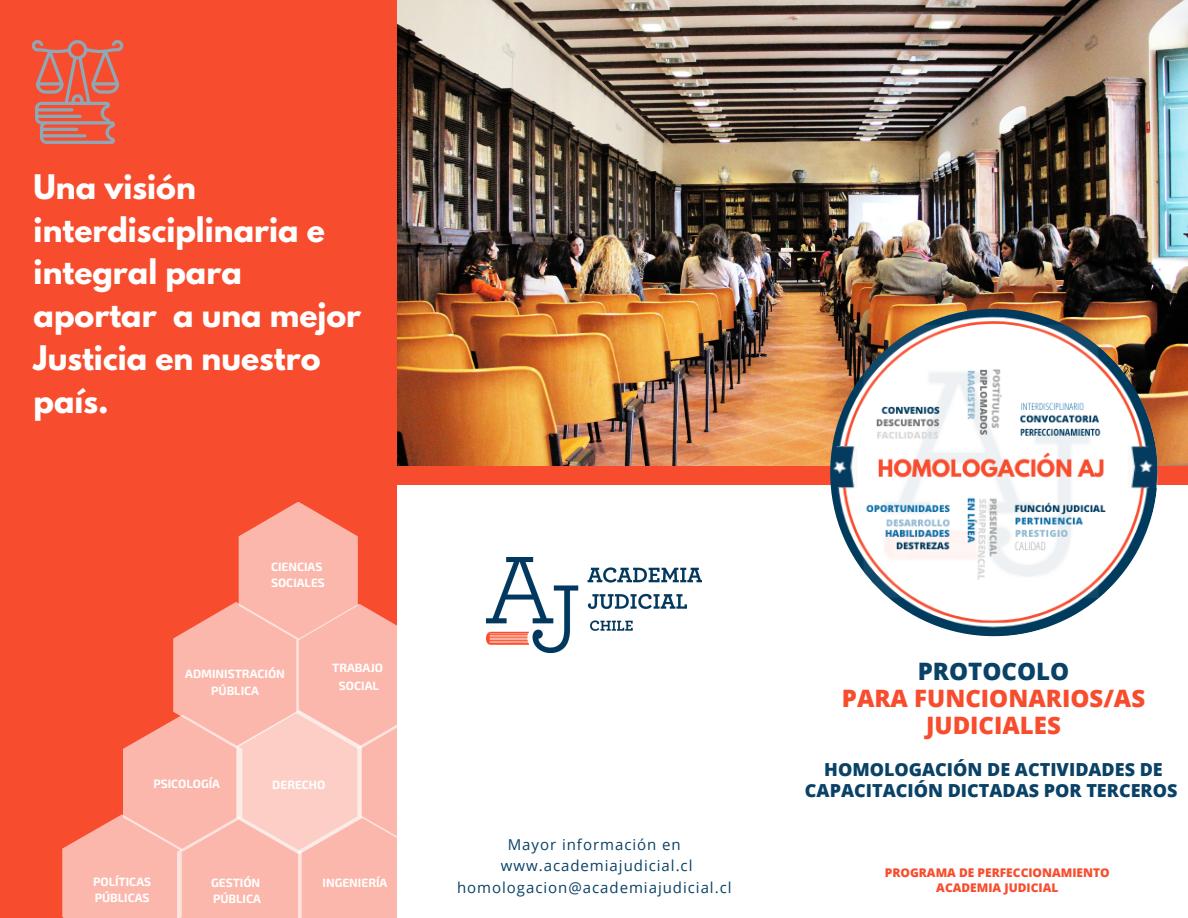
<style>
.page{position:relative;width:1188px;height:918px;background:#fff}
.page>*{position:absolute;margin:0;border:0;box-sizing:border-box;transform-origin:0 0}
.t1{font:700 30px/42.8px "League Spartan";color:#fff}
.t2{font:800 24px/27.2px "Open Sans";color:#f74d2e;text-align:center}
.t3{font:800 24px "Open Sans";color:#094266}
.t4{font:800 18px/20.9px "Open Sans";color:#094266;text-align:center}
.t5{font:15px/21.5px "Open Sans";letter-spacing:.065em;color:#094266;text-align:center}
.t6{font:700 12px/16.4px "Exo 2";color:#fff}
.t7{font:800 12px/14.7px "Open Sans";color:#f74d2e;text-align:center}
</style>
<div class="page">
<div style="left:396px;top:444px;width:792px;height:41px;background:#f74d2e"></div>
<img style="left:397px;top:0;width:791px;height:465px">
<div style="left:0;top:0;width:397px;height:918px;background:#f74d2e"></div>
<img style="left:830px;top:309px;width:328px;height:327px;border-radius:50%">
<img style="left:487px;top:558px;width:215px;height:94px">
<svg style="left:63px;top:502px;width:334px;height:416px"></svg>
<svg style="left:32px;top:40px;width:92px;height:104px"></svg>
<h1 class="t1" style="left:34px;top:169px;width:329px">Una visión interdisciplinaria e integral para aportar a una mejor<br>Justicia en nuestro país.</h1>
<p class="t6" style="left:271px;top:558px;width:55px;line-height:15.9px">CIENCIAS<br>SOCIALES</p>
<p class="t6" style="left:332px;top:659px;width:52px;line-height:17.4px;text-align:center">TRABAJO<br>SOCIAL</p>
<h2 class="t3" style="left:918px;top:654px;width:153px">PROTOCOLO</h2>
<h2 class="t2" style="left:842px;top:684px;width:305px">PARA FUNCIONARIOS/AS<br>JUDICIALES</h2>
<h3 class="t4" style="left:805px;top:759px;width:374px">HOMOLOGACIÓN DE ACTIVIDADES DE<br>CAPACITACIÓN DICTADAS POR TERCEROS</h3>
<p class="t6" style="left:185px;top:665px;width:101px;text-align:center">ADMINISTRACIÓN<br>PÚBLICA</p>
<p class="t6" style="left:153px;top:775px;width:68px">PSICOLOGÍA</p>
<p class="t6" style="left:272px;top:776px;width:55px">DERECHO</p>
<p class="t6" style="left:93px;top:873px;width:59px">POLÍTICAS<br>PÚBLICAS</p>
<p class="t6" style="left:211px;top:873px;width:51px">GESTIÓN<br>PÚBLICA</p>
<p class="t6" style="left:323px;top:874px;width:66px">INGENIERÍA</p>
<p class="t5" style="left:457px;top:834px;width:276px">Mayor información en www.academiajudicial.cl homologacion@academiajudicial.cl</p>
<p class="t7" style="left:885px;top:865px;width:227px">PROGRAMA DE PERFECCIONAMIENTO<br>ACADEMIA JUDICIAL</p>
</div>
